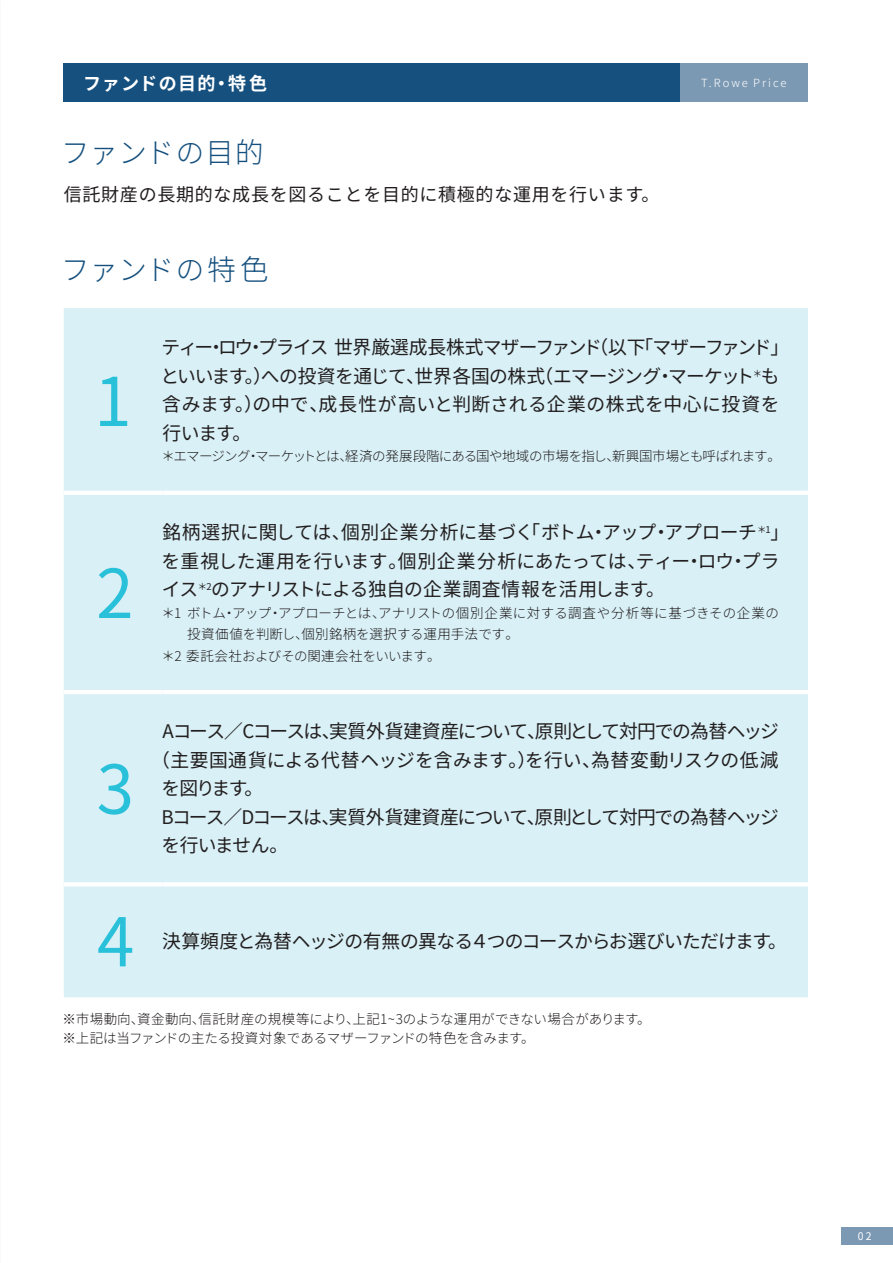
<style>
.page{position:relative;width:893px;height:1263px;background:#fff}
.page>*{position:absolute;margin:0;border:0;box-sizing:border-box;transform-origin:0 0}
.t1{font:67.2px "Noto Sans JP";color:#29c0da}
.t2{font:300 28.5px "Noto Sans JP";letter-spacing:.025em;color:#15507e}
.t3{font:18.75px/28.5px "Noto Sans JP";letter-spacing:-.03em;color:#231f20}
.t4{font:18.75px/28.5px "Noto Sans JP";letter-spacing:-.01em;color:#231f20}
.t5{font:18.75px "Noto Sans JP";letter-spacing:-.065em;color:#231f20}
.t6{font:18.75px "Noto Sans JP";letter-spacing:-.07em;color:#231f20}
.t7{font:18.75px "Noto Sans JP";letter-spacing:.005em;color:#231f20}
.t8{font:18px "Noto Sans JP";letter-spacing:.04em;color:#231f20}
.t9{font:700 18px "Noto Sans JP";letter-spacing:.07em;color:#fff}
.t10{font:300 13.5px/18.8px "Noto Sans JP";letter-spacing:-.01em;color:#231f20}
.t11{font:300 13.5px "Noto Sans JP";letter-spacing:-.04em;color:#231f20}
.t12{font:300 13.5px "Noto Sans JP";letter-spacing:.02em;color:#231f20}
.t13{font:300 13.5px "Noto Sans JP";letter-spacing:.015em;color:#231f20}
.t14{font:300 11.25px "Noto Sans JP";letter-spacing:.175em;color:#fff}
.t15{font:10.5px "Noto Sans JP";color:#fff}
</style>
<div class="page">
<div style="left:841px;top:1227px;width:52px;height:17px;background:#7c99b3"></div>
<div style="left:64px;top:308px;width:744px;height:689px;background:#d8f0f6"></div>
<hr style="left:64px;top:491px;width:99px;height:4px;background:#fff">
<hr style="left:163px;top:491px;width:645px;height:4px;background:#fff">
<hr style="left:64px;top:690px;width:99px;height:4px;background:#fff">
<hr style="left:163px;top:690px;width:645px;height:4px;background:#fff">
<hr style="left:64px;top:882px;width:99px;height:4px;background:#fff">
<hr style="left:163px;top:882px;width:645px;height:4px;background:#fff">
<div style="left:64px;top:64px;width:744px;height:38px;background:#15507e"></div>
<div style="left:680px;top:64px;width:128px;height:38px;background:#7c99b3"></div>
<p class="t9" style="left:83px;top:73px;width:185px">ファンドの目的・特色</p>
<p class="t14" style="left:701px;top:77px;width:87px">T.Rowe Price</p>
<h2 class="t2" style="left:61px;top:137px;width:204px">ファンドの目的</h2>
<p class="t8" style="left:64px;top:184px;width:597px">信託財産の長期的な成長を図ることを目的に積極的な運用を行います。</p>
<h2 class="t2" style="left:61px;top:254px;width:209px">ファンドの特色</h2>
<h1 class="t1" style="left:94px;top:363px;width:39px">1</h1>
<h1 class="t1" style="left:96px;top:555px;width:39px">2</h1>
<h1 class="t1" style="left:97px;top:751px;width:39px">3</h1>
<h1 class="t1" style="left:97px;top:904px;width:39px">4</h1>
<p class="t3" style="left:160px;top:334px;width:630px">ティー・ロウ・プライス 世界厳選成長株式マザーファンド（以下「マザーファンド」といいます。）への投資を通じて、世界各国の株式（エマージング・マーケット<sup>＊</sup>も含みます。）の中で、成長性が高いと判断される企業の株式を中心に投資を行います。</p>
<p class="t11" style="left:161px;top:449px;width:621px">＊エマージング・マーケットとは、経済の発展段階にある国や地域の市場を指し、新興国市場とも呼ばれます。</p>
<p class="t4" style="left:162px;top:518px;width:629px">銘柄選択に関しては、個別企業分析に基づく「ボトム・アップ・アプローチ<sup>＊1</sup>」を重視した運用を行います。個別企業分析にあたっては、ティー・ロウ・プライス<sup>＊2</sup>のアナリストによる独自の企業調査情報を活用します。</p>
<p class="t12" style="left:161px;top:605px;width:619px">＊1 ボトム・アップ・アプローチとは、アナリストの個別企業に対する調査や分析等に基づきその企業の</p>
<p class="t13" style="left:187px;top:627px;width:333px">投資価値を判断し、個別銘柄を選択する運用手法です。</p>
<p class="t10" style="left:161px;top:647px;width:281px">＊2 委託会社およびその関連会社をいいます。</p>
<p class="t5" style="left:163px;top:721px;width:618px">Aコース／Cコースは、実質外貨建資産について、原則として対円での為替ヘッジ</p>
<p class="t7" style="left:151px;top:749px;width:629px">（主要国通貨による代替ヘッジを含みます。）を行い、為替変動リスクの低減</p>
<p class="t3" style="left:162px;top:775px;width:103px">を図ります。</p>
<p class="t6" style="left:161px;top:806px;width:619px">Bコース／Dコースは、実質外貨建資産について、原則として対円での為替ヘッジ</p>
<p class="t3" style="left:162px;top:832px;width:128px">を行いません。</p>
<p class="t3" style="left:162px;top:927px;width:626px">決算頻度と為替ヘッジの有無の異なる４つのコースからお選びいただけます。</p>
<p class="t10" style="left:63px;top:1010px;width:589px">※市場動向、資金動向、信託財産の規模等により、上記1~3のような運用ができない場合があります。※上記は当ファンドの主たる投資対象であるマザーファンドの特色を含みます。</p>
<p class="t15" style="left:858px;top:1230px;width:15px">02</p>
</div>
